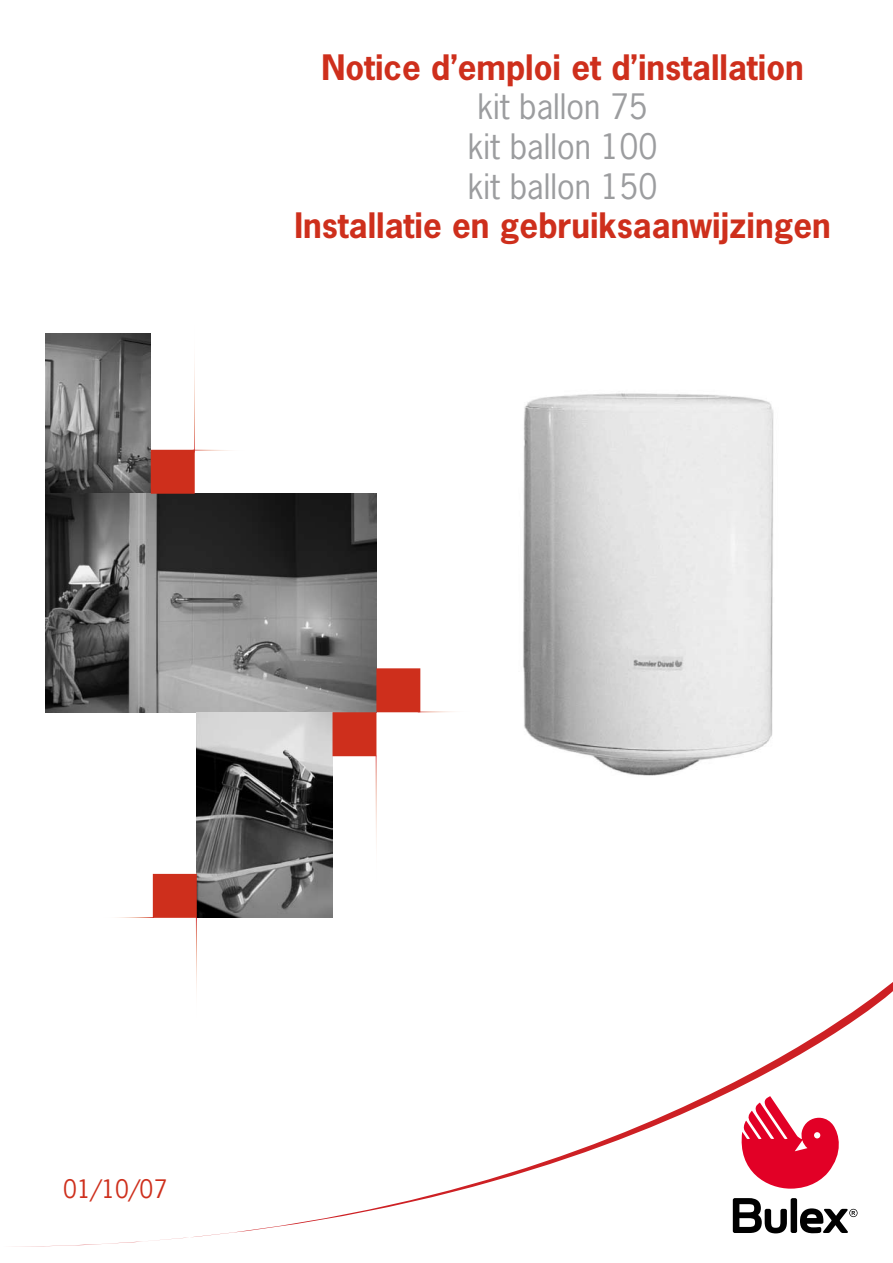
<style>
.page{position:relative;width:893px;height:1263px;background:#fff}
.page>*{position:absolute;margin:0;border:0;box-sizing:border-box;transform-origin:0 0}
.t1{font:700 33px "News Gothic Std";color:#ce2f1c}
.t2{font:33px/39.6px "News Gothic Std";color:#9c9d9f}
.t3{font:24px "News Gothic Std";color:#ce2f1c}
</style>
<div class="page">
<img style="left:45px;top:334px;width:106px;height:160px">
<img style="left:45px;top:494px;width:331px;height:218px">
<img style="left:523px;top:393px;width:251px;height:383px">
<img style="left:197px;top:712px;width:135px;height:206px">
<svg style="left:13px;top:982px;width:880px;height:265px"></svg>
<svg style="left:376px;top:756px;width:1px;height:91px"></svg>
<svg style="left:117px;top:917px;width:36px;height:1px"></svg>
<svg style="left:196px;top:918px;width:1px;height:101px"></svg>
<svg style="left:420px;top:711px;width:34px;height:1px"></svg>
<svg style="left:193px;top:361px;width:37px;height:90px"></svg>
<div style="left:152px;top:450px;width:42px;height:43px;background:#ce2f1c"></div>
<div style="left:151px;top:450px;width:44px;height:44px;border:2px solid #ce2f1c"></div>
<div style="left:377px;top:669px;width:43px;height:42px;background:#ce2f1c"></div>
<div style="left:376px;top:668px;width:44px;height:44px;border:2px solid #ce2f1c"></div>
<div style="left:333px;top:713px;width:43px;height:42px;background:#ce2f1c"></div>
<div style="left:333px;top:712px;width:43px;height:44px;border:2px solid #ce2f1c"></div>
<div style="left:154px;top:875px;width:42px;height:42px;background:#ce2f1c"></div>
<div style="left:153px;top:874px;width:44px;height:44px;border:2px solid #ce2f1c"></div>
<p class="t1" style="left:321px;top:45px;width:484px">Notice d’emploi et d’installation</p>
<p class="t2" style="left:468px;top:87px;width:191px">kit ballon 75 kit ballon 100 kit ballon 150</p>
<p class="t1" style="left:294px;top:204px;width:538px">Installatie en gebruiksaanwijzingen</p>
<p class="t3" style="left:63px;top:1174px;width:106px">01/10/07</p>
</div>
